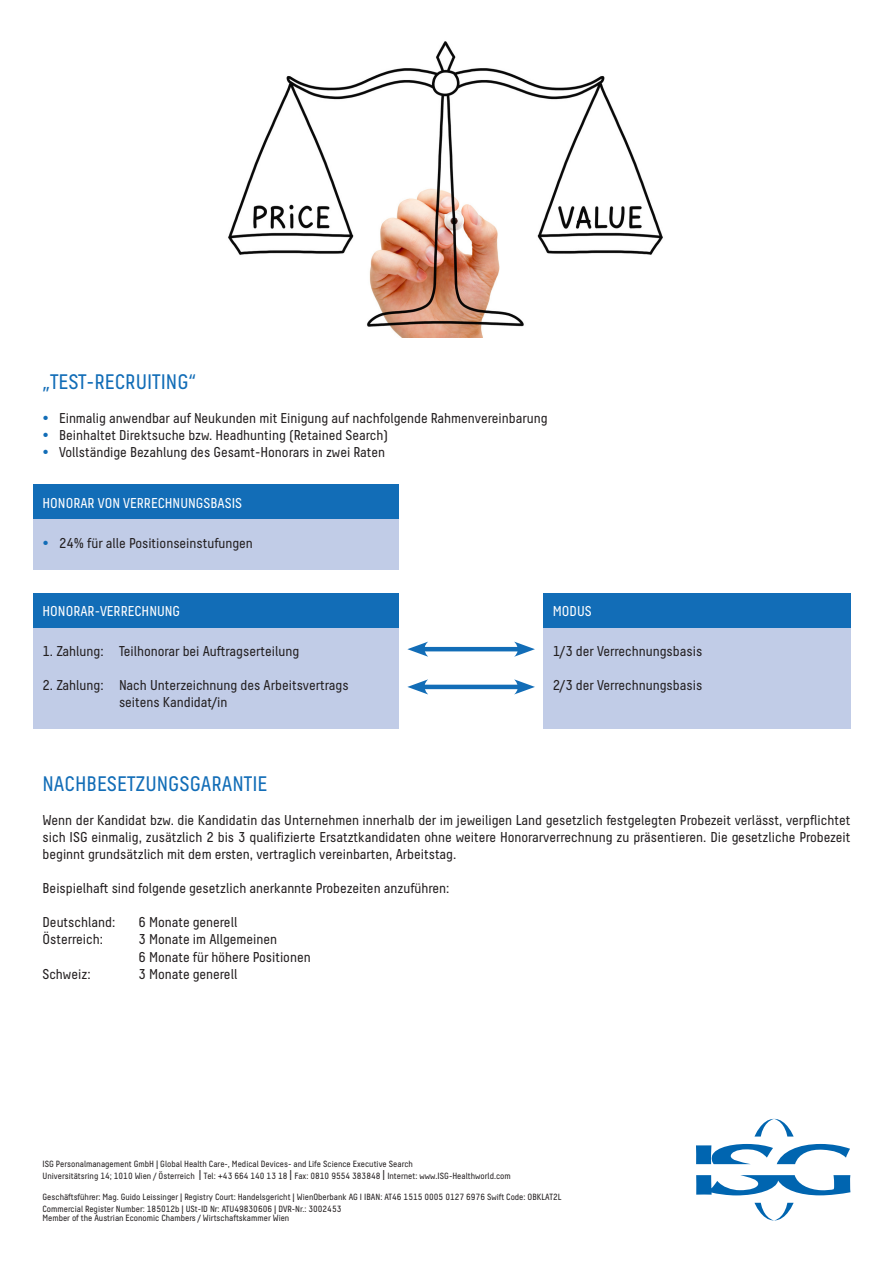
<style>
.page{position:relative;width:893px;height:1263px;background:#fff}
.page>*{position:absolute;margin:0;border:0;box-sizing:border-box;transform-origin:0 0}
.t1{font:21px "Decima Pro A";color:#126db7}
.t2{font:14.25px/17.1px "Decima Pro A";color:#231f20;text-align:justify}
.t3{font:14.25px "Decima Pro A";color:#fff}
.t4{font:9px/11.6px "Decima Pro A";color:#231f20}
.s1{color:#126db7}
.s2{font-size:12.15px}
.s3{font-size:14.1px}
</style>
<div class="page">
<div style="left:543px;top:626px;width:307px;height:103px;background:#c1cce7"></div>
<div style="left:33px;top:626px;width:366px;height:103px;background:#c1cce7"></div>
<div style="left:33px;top:519px;width:366px;height:51px;background:#c1cce7"></div>
<div style="left:543px;top:593px;width:307px;height:34px;background:#126db7"></div>
<div style="left:33px;top:593px;width:366px;height:34px;background:#126db7"></div>
<div style="left:33px;top:485px;width:366px;height:34px;background:#126db7"></div>
<hr style="left:420px;top:647px;width:102px;height:4px;background:#126db7">
<svg style="left:407px;top:642px;width:21px;height:15px"></svg>
<svg style="left:514px;top:642px;width:21px;height:15px"></svg>
<hr style="left:420px;top:685px;width:102px;height:4px;background:#126db7">
<svg style="left:407px;top:679px;width:21px;height:15px"></svg>
<svg style="left:514px;top:679px;width:21px;height:15px"></svg>
<img style="left:228px;top:41px;width:435px;height:297px">
<svg style="left:754px;top:1203px;width:40px;height:17px"></svg>
<svg style="left:754px;top:1119px;width:40px;height:17px"></svg>
<svg style="left:696px;top:1144px;width:154px;height:51px"></svg>
<p class="t1" style="left:43px;top:370px;width:155px">„TEST-RECRUITING“</p>
<p class="t2" style="left:43px;top:409px;width:507px"><span class="s1">•</span> Einmalig anwendbar auf Neukunden mit Einigung auf nachfolgende Rahmenvereinbarung</p>
<p class="t2" style="left:43px;top:426px;width:347px"><span class="s1">•</span> Beinhaltet Direktsuche bzw. Headhunting (Retained Search)</p>
<p class="t2" style="left:43px;top:443px;width:344px"><span class="s1">•</span> Vollständige Bezahlung des Gesamt-Honorars in zwei Raten</p>
<p class="t3" style="left:43px;top:495px;width:201px">HONORAR VON VERRECHNUNGSBASIS</p>
<p class="t2" style="left:43px;top:534px;width:212px"><span class="s1">•</span> 24% für alle Positionseinstufungen</p>
<p class="t3" style="left:43px;top:603px;width:139px">HONORAR-VERRECHNUNG</p>
<p class="t2" style="left:43px;top:642px;width:258px">1. Zahlung: Teilhonorar bei Auftragserteilung</p>
<p class="t2" style="left:43px;top:677px;width:308px">2. Zahlung: Nach Unterzeichnung des Arbeitsvertrags</p>
<p class="t2" style="left:119px;top:694px;width:110px">seitens Kandidat/in</p>
<p class="t3" style="left:553px;top:603px;width:40px">MODUS</p>
<p class="t2" style="left:553px;top:642px;width:151px">1/3 der Verrechnungsbasis</p>
<p class="t2" style="left:553px;top:676px;width:151px">2/3 der Verrechnungsbasis</p>
<p class="t1" style="left:43px;top:771px;width:226px">NACHBESETZUNGSGARANTIE</p>
<p class="t2" style="left:43px;top:811px;width:809px">Wenn der Kandidat bzw. die Kandidatin das Unternehmen innerhalb der im jeweiligen Land gesetzlich festgelegten Probezeit verlässt, verpflichtet sich ISG einmalig, zusätzlich 2 bis 3 qualifizierte Ersatztkandidaten ohne weitere Honorarverrechnung zu präsentieren. Die gesetzliche Probezeit beginnt grundsätzlich mit dem ersten, vertraglich vereinbarten, Arbeitstag.</p>
<p class="t2" style="left:43px;top:880px;width:408px">Beispielhaft sind folgende gesetzlich anerkannte Probezeiten anzuführen:</p>
<p class="t2" style="left:43px;top:914px;width:74px">Deutschland:</p>
<p class="t2" style="left:139px;top:914px;width:100px">6 Monate generell</p>
<p class="t2" style="left:43px;top:931px;width:62px">Österreich:</p>
<p class="t2" style="left:139px;top:931px;width:140px">3 Monate im Allgemeinen</p>
<p class="t2" style="left:139px;top:948px;width:174px">6 Monate für höhere Positionen</p>
<p class="t2" style="left:43px;top:965px;width:50px">Schweiz:</p>
<p class="t2" style="left:139px;top:965px;width:100px">3 Monate generell</p>
<p class="t4" style="left:43px;top:1158px;width:470px">ISG Personalmanagement GmbH <span class="s2">I</span> Global Health Care-, Medical Devices- and Life Science Executive Search<br>Universitätsring 14; 1010 Wien / Österreich <span class="s3">I</span> Tel: +43 664 140 13 18 <span class="s3">I</span> Fax: 0810 9554 383848 <span class="s3">I</span> Internet: www.ISG-Healthworld.com</p>
<p class="t4" style="left:43px;top:1191px;width:521px">Geschäftsführer: Mag. Guido Leissinger <span class="s2">I</span> Registry Court: Handelsgericht <span class="s2">I</span> WienOberbank AG I IBAN: AT46 1515 0005 0127 6976 Swift Code: OBKLAT2L<br>Commercial Register Number: 185012b <span class="s2">I</span> USt-ID Nr: ATU49830606 <span class="s2">I</span> DVR-Nr.: 3002453</p>
<p class="t4" style="left:43px;top:1212px;width:248px">Member of the Austrian Economic Chambers / Wirtschaftskammer Wien</p>
</div>
